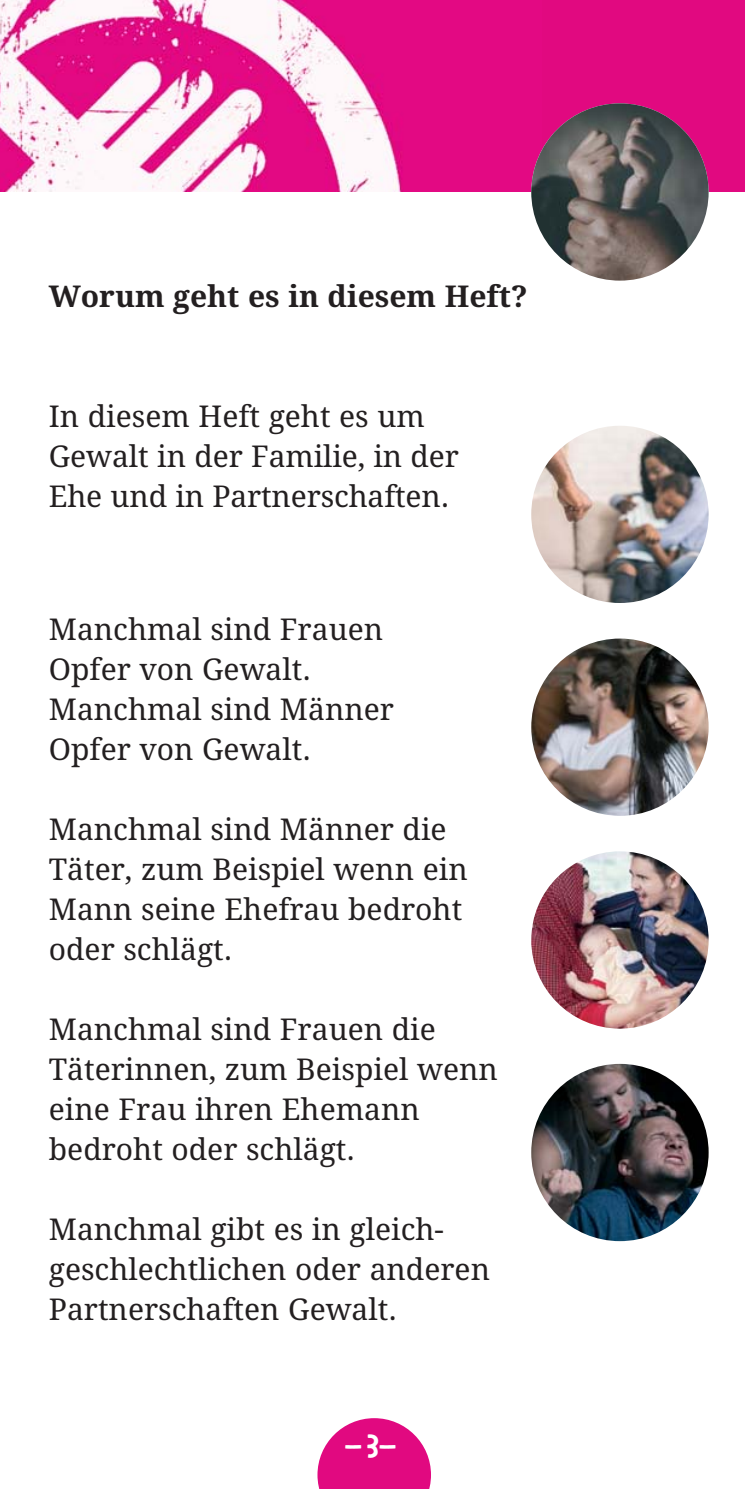
<style>
.page{position:relative;width:745px;height:1489px;background:#fff}
.page>*{position:absolute;margin:0;border:0;box-sizing:border-box;transform-origin:0 0}
.t1{font:30px/40px "Droid Serif";color:#231f20}
.t2{font:700 30px "Droid Serif";color:#231f20}
.t3{font:30px "Le Osler Rough";color:#fff}
</style>
<div class="page">
<div style="left:0;top:0;width:743px;height:192px;background:#e10980"></div>
<img style="left:0;top:0;width:540px;height:192px">
<svg style="left:317px;top:1418px;width:113px;height:70px"></svg>
<img style="left:531px;top:638px;width:177px;height:177px;border-radius:50%">
<img style="left:531px;top:426px;width:177px;height:177px;border-radius:50%">
<img style="left:531px;top:1063px;width:177px;height:177px;border-radius:50%">
<img style="left:531px;top:103px;width:177px;height:177px;border-radius:50%">
<img style="left:531px;top:851px;width:177px;height:177px;border-radius:50%">
<p class="t2" style="left:49px;top:284px;width:480px">Worum geht es in diesem Heft?</p>
<p class="t1" style="left:49px;top:399px;width:411px">In diesem Heft geht es um<br>Gewalt in der Familie, in der<br>Ehe und in Partnerschaften.</p>
<p class="t1" style="left:49px;top:612px;width:346px">Manchmal sind Frauen<br>Opfer von Gewalt.<br>Manchmal sind Männer<br>Opfer von Gewalt.</p>
<p class="t1" style="left:49px;top:812px;width:420px">Manchmal sind Männer die<br>Täter, zum Beispiel wenn ein<br>Mann seine Ehefrau bedroht oder schlägt.</p>
<p class="t1" style="left:49px;top:1012px;width:450px">Manchmal sind Frauen die<br>Täterinnen, zum Beispiel wenn eine Frau ihren Ehemann bedroht oder schlägt.</p>
<p class="t1" style="left:49px;top:1212px;width:442px">Manchmal gibt es in gleich&shy;geschlechtlichen oder anderen<br>Partnerschaften Gewalt.</p>
<p class="t3" style="left:345px;top:1433px;width:54px">-3-</p>
</div>
